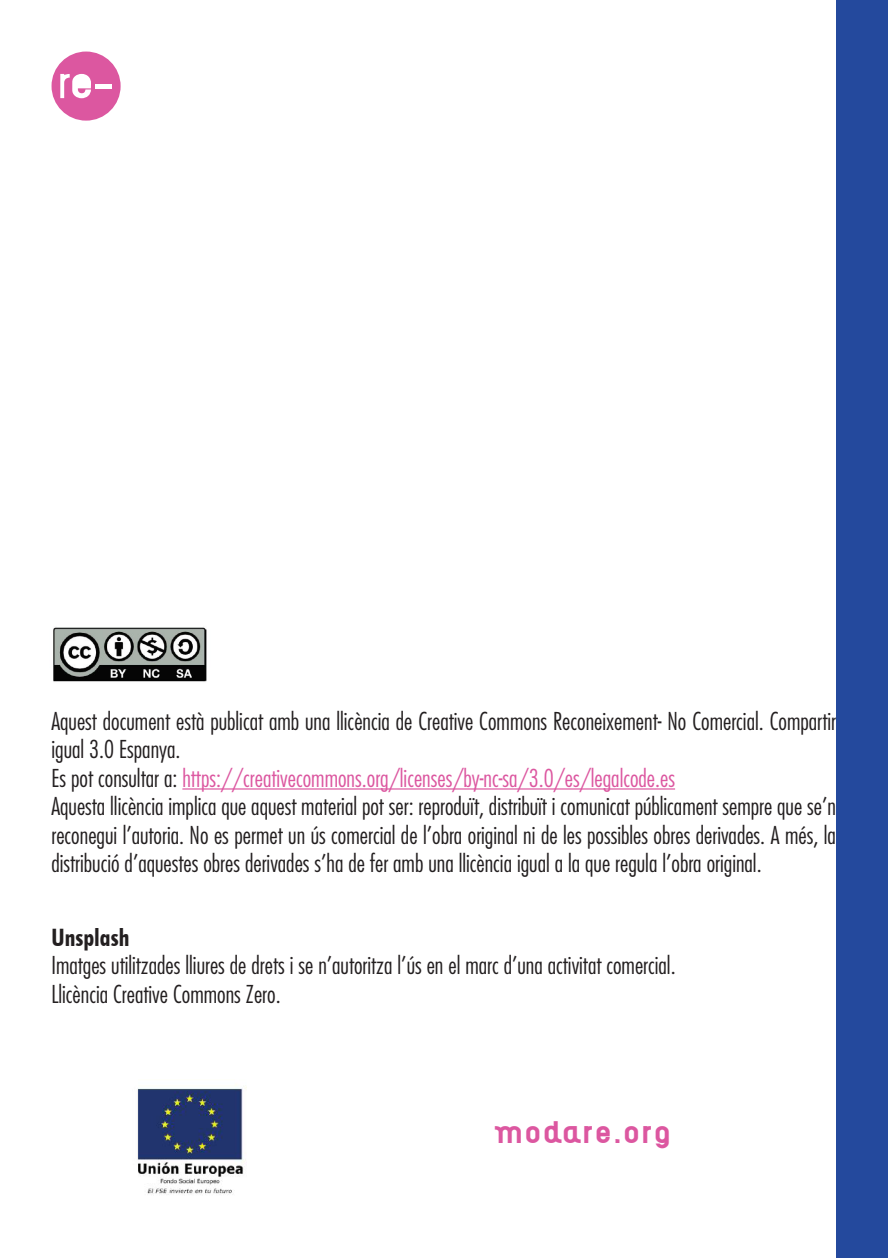
<style>
.page{position:relative;width:888px;height:1258px;background:#fff}
.page>*{position:absolute;margin:0;border:0;box-sizing:border-box;transform-origin:0 0}
.t1{font:28.5px "A Ikelso B";color:#dc57a0}
.t2{font:300 condensed 24px/28.5px "Futura";color:#231f20}
.t3{font:300 condensed 24px "Futura";color:#dc57a0}
.t4{font:700 condensed 24px "Futura BT";color:#231f20}
.s1{color:#231f20}
</style>
<div class="page">
<div style="left:51px;top:51px;width:70px;height:70px;background:#dc57a0;border-radius:50%"></div>
<svg style="left:60px;top:74px;width:31px;height:24px"></svg>
<hr style="left:95px;top:84px;width:17px;height:4px;background:#fff">
<div style="left:836px;top:0;width:52px;height:1258px;background:#24499d"></div>
<hr style="left:182px;top:788px;width:493px;height:1px;background:#dc57a0">
<img style="left:137px;top:1087px;width:110px;height:108px">
<img style="left:53px;top:627px;width:154px;height:55px">
<p class="t2" style="left:51px;top:706px;width:786px">Aquest document està publicat amb una llicència de Creative Commons Reconeixement- No Comercial. Compartir igual 3.0 Espanya.</p>
<p class="t3" style="left:51px;top:763px;width:625px"><span class="s1">Es pot consultar a:</span> https://creativecommons.org/licenses/by-nc-sa/3.0/es/legalcode.es</p>
<p class="t2" style="left:51px;top:792px;width:786px;text-align:justify">Aquesta llicència implica que aquest material pot ser: reproduït, distribuït i comunicat públicament sempre que se’n reconegui l’autoria. No es permet un ús comercial de l’obra original ni de les possibles obres derivades. A més, la distribució d’aquestes obres derivades s’ha de fer amb una llicència igual a la que regula l’obra original.</p>
<p class="t4" style="left:51px;top:922px;width:80px">Unsplash</p>
<p class="t2" style="left:51px;top:951px;width:626px">Imatges utilitzades lliures de drets i se n’autoritza l’ús en el marc d’una activitat comercial.</p>
<p class="t2" style="left:51px;top:979px;width:231px">Llicència Creative Commons Zero.</p>
<p class="t1" style="left:495px;top:1119px;width:178px">modare.org</p>
</div>
